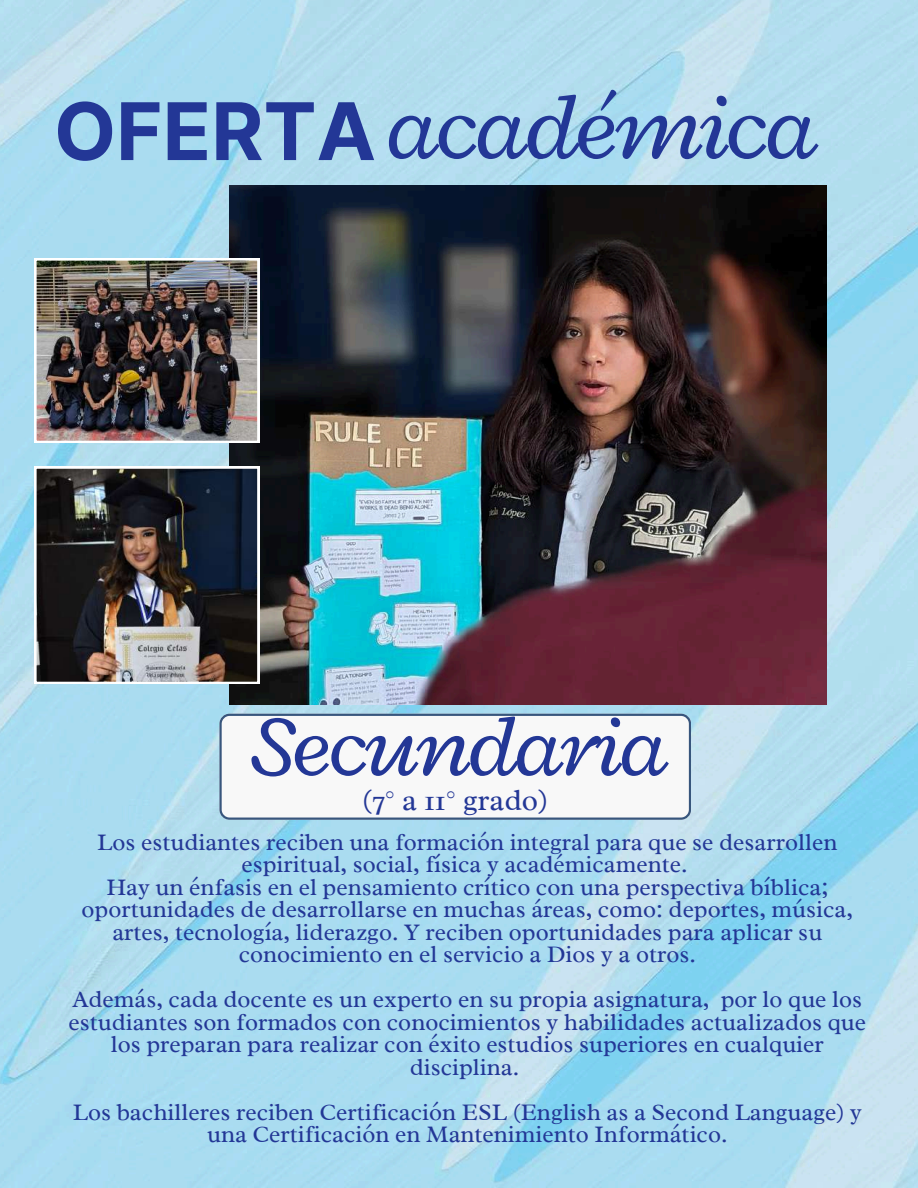
<style>
.page{position:relative;width:918px;height:1188px;background:#fff}
.page>*{position:absolute;margin:0;border:0;box-sizing:border-box;transform-origin:0 0}
.t1{font:italic 97.5px "Radley";letter-spacing:-.04em;color:#233796}
.t2{font:italic 90px "Radley";letter-spacing:-.04em;color:#233796}
.t3{font:30px "Radley";color:#233796}
.t4{font:24px/22.5px "Radley";color:#233796;text-align:center}
.s1{font-family:"Inter";font-weight:700;font-style:normal;font-size:79.5px}
</style>
<div class="page">
<img style="left:0;top:0;width:918px;height:1188px">
<img style="left:229px;top:185px;width:597px;height:519px">
<img style="left:34px;top:258px;width:225px;height:185px">
<img style="left:34px;top:467px;width:225px;height:217px">
<svg style="left:219px;top:714px;width:472px;height:105px"></svg>
<h1 class="t1" style="left:54px;top:64px;width:766px"><span class="s1">OFERTA</span> académica</h1>
<h2 class="t2" style="left:250px;top:688px;width:420px">Secundaria</h2>
<p class="t3" style="left:362px;top:781px;width:187px">(7° a 11° grado)</p>
<p class="t4" style="left:82px;top:831px;width:773px">Los estudiantes reciben una formación integral para que se desarrollen espiritual, social, física y académicamente.<br>Hay un énfasis en el pensamiento crítico con una perspectiva bíblica; oportunidades de desarrollarse en muchas áreas, como: deportes, música, artes, tecnología, liderazgo. Y reciben oportunidades para aplicar su conocimiento en el servicio a Dios y a otros.</p>
<p class="t4" style="left:68px;top:988px;width:799px">Además, cada docente es un experto en su propia asignatura, por lo que los estudiantes son formados con conocimientos y habilidades actualizados que los preparan para realizar con éxito estudios superiores en cualquier disciplina.</p>
<p class="t4" style="left:73px;top:1101px;width:790px">Los bachilleres reciben Certificación ESL (English as a Second Language) y una Certificación en Mantenimiento Informático.</p>
</div>
